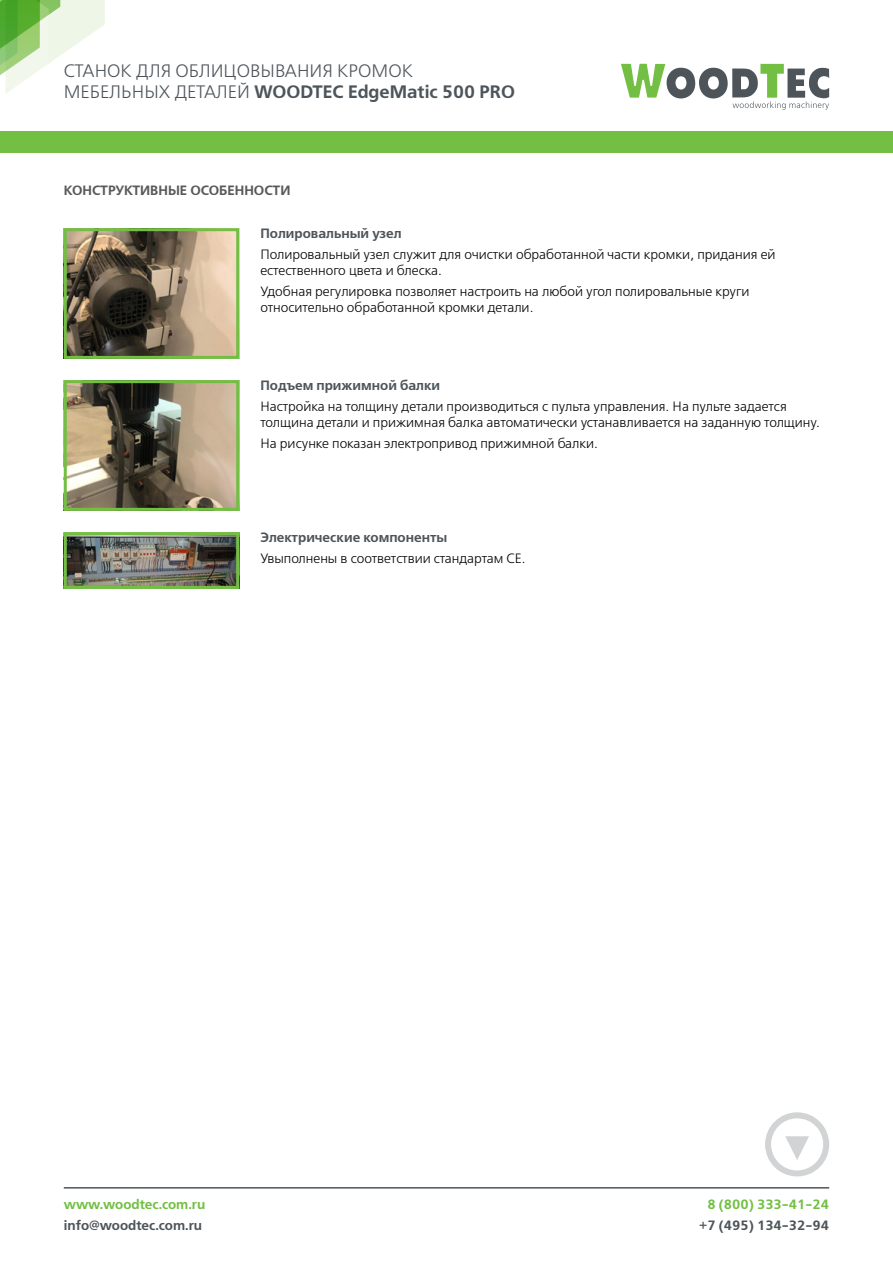
<style>
.page{position:relative;width:893px;height:1263px;background:#fff}
.page>*{position:absolute;margin:0;border:0;box-sizing:border-box;transform-origin:0 0}
.t1{font:18px "Free Set Demi C";color:#4d555b}
.t2{font:18px "Free Set Light C";color:#4d555b}
.t3{font:13.5px/16.2px "Free Set Light C";color:#000}
.t4{font:13.5px "Free Set Demi C";color:#4d555b}
.t5{font:13.5px "Free Set Demi C";color:#72bf44}
.t6{font:13.5px "Free Set Demi C";color:#58595b}
.s1{font-family:"Free Set Light C"}
</style>
<div class="page">
<svg style="left:0;top:0;width:105px;height:93px"></svg>
<svg style="left:621px;top:64px;width:208px;height:46px"></svg>
<div style="left:0;top:131px;width:893px;height:21px;background:#72bf44"></div>
<hr style="left:64px;top:1187px;width:765px;height:1px;background:#4d555b">
<div style="left:765px;top:1112px;width:64px;height:64px;border:6px solid #d1d3d4;border-radius:50%"></div>
<svg style="left:785px;top:1136px;width:24px;height:24px"></svg>
<img style="left:68px;top:232px;width:167px;height:123px">
<div style="left:64px;top:228px;width:175px;height:131px;border:3px solid #72bf44"></div>
<img style="left:68px;top:384px;width:167px;height:123px">
<div style="left:64px;top:380px;width:175px;height:131px;border:3px solid #72bf44"></div>
<img style="left:68px;top:536px;width:167px;height:49px">
<div style="left:64px;top:532px;width:175px;height:57px;border:3px solid #72bf44"></div>
<h1 class="t2" style="left:64px;top:61px;width:351px">СТАНОК ДЛЯ ОБЛИЦОВЫВАНИЯ КРОМОК</h1>
<h1 class="t1" style="left:64px;top:82px;width:453px"><span class="s1">МЕБЕЛЬНЫХ ДЕТАЛЕЙ</span> WOODTEC EdgeMatic 500 PRO</h1>
<p class="t6" style="left:64px;top:183px;width:228px">КОНСТРУКТИВНЫЕ ОСОБЕННОСТИ</p>
<p class="t4" style="left:260px;top:226px;width:143px">Полировальный узел</p>
<p class="t3" style="left:260px;top:247px;width:517px">Полировальный узел служит для очистки обработанной части кромки, придания ей естественного цвета и блеска.</p>
<p class="t3" style="left:260px;top:283px;width:490px">Удобная регулировка позволяет настроить на любой угол полировальные круги относительно обработанной кромки детали.</p>
<p class="t4" style="left:260px;top:378px;width:181px">Подъем прижимной балки</p>
<p class="t3" style="left:260px;top:399px;width:561px">Настройка на толщину детали производиться с пульта управления. На пульте задается толщина детали и прижимная балка автоматически устанавливается на заданную толщину.</p>
<p class="t3" style="left:260px;top:435px;width:339px">На рисунке показан электропривод прижимной балки.</p>
<p class="t4" style="left:260px;top:530px;width:189px">Электрические компоненты</p>
<p class="t3" style="left:260px;top:551px;width:267px">Увыполнены в соответствии стандартам СЕ.</p>
<p class="t5" style="left:64px;top:1197px;width:143px">www.woodtec.com.ru</p>
<p class="t4" style="left:64px;top:1218px;width:140px">info@woodtec.com.ru</p>
<p class="t5" style="left:707px;top:1197px;width:123px">8 (800) 333-41-24</p>
<p class="t4" style="left:699px;top:1217px;width:131px">+7 (495) 134-32-94</p>
</div>
